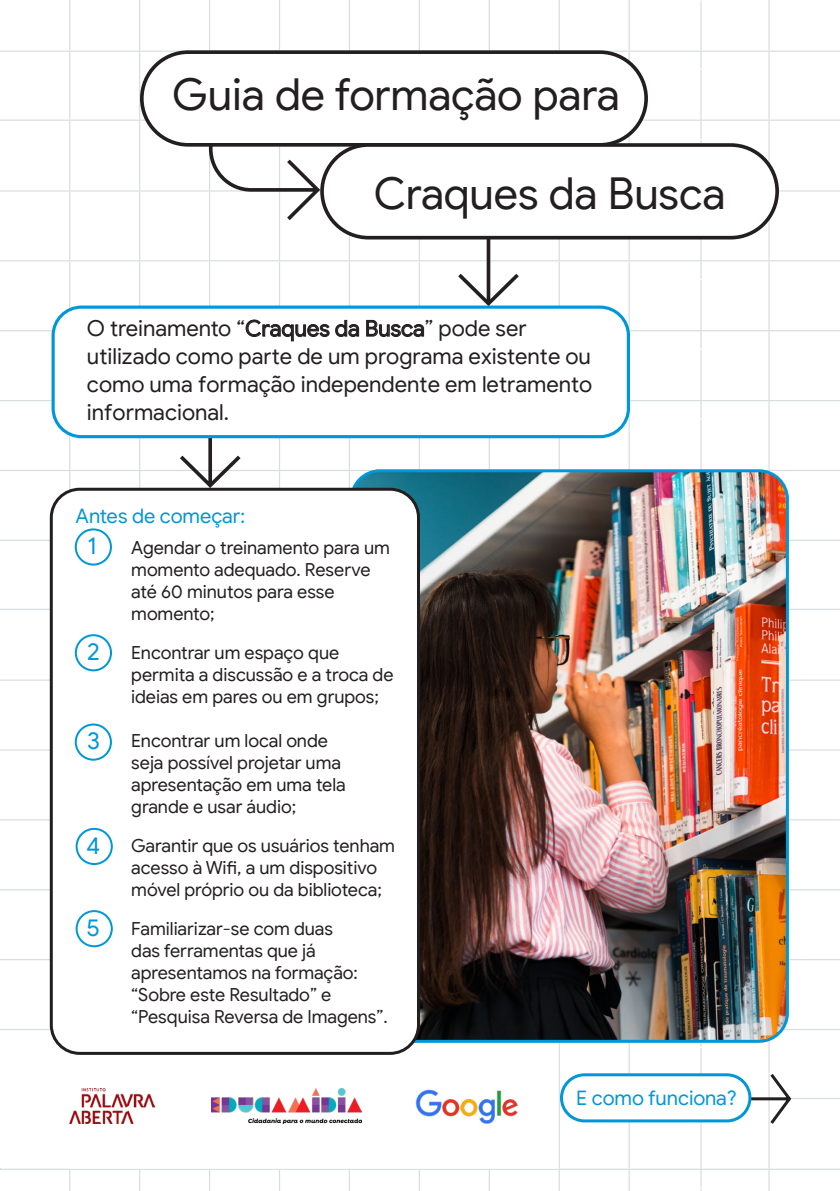
<style>
.page{position:relative;width:840px;height:1191px;background:#fff}
.page>*{position:absolute;margin:0;border:0;box-sizing:border-box;transform-origin:0 0}
.t1{font:44px "Google Sans Display";letter-spacing:-.005em;color:#231f20}
.t2{font:24px "Google Sans Display";color:#0097d8}
.t3{font:22px/28px "Google Sans";color:#231f20}
.t4{font:20px "Google Sans";letter-spacing:-.005em;color:#0097d8}
.t5{font:18px/22px "Google Sans";letter-spacing:-.005em;color:#231f20}
</style>
<div class="page">
<hr style="left:700px;top:0;width:1px;height:68px;background:#dadde0">
<hr style="left:700px;top:280px;width:1px;height:69px;background:#dadde0">
<hr style="left:700px;top:350px;width:1px;height:68px;background:#dadde0">
<hr style="left:700px;top:978px;width:1px;height:68px;background:#dadde0">
<hr style="left:700px;top:1047px;width:1px;height:70px;background:#dadde0">
<hr style="left:700px;top:1118px;width:1px;height:69px;background:#dadde0">
<hr style="left:69px;top:0;width:1px;height:51px;background:#dadde0">
<hr style="left:69px;top:261px;width:1px;height:69px;background:#dadde0">
<hr style="left:139px;top:0;width:1px;height:51px;background:#dadde0">
<hr style="left:209px;top:0;width:1px;height:51px;background:#dadde0">
<hr style="left:279px;top:0;width:1px;height:51px;background:#dadde0">
<hr style="left:348px;top:0;width:2px;height:51px;background:#dadde0">
<hr style="left:418px;top:0;width:2px;height:51px;background:#dadde0">
<hr style="left:488px;top:0;width:1px;height:51px;background:#dadde0">
<hr style="left:558px;top:0;width:1px;height:51px;background:#dadde0">
<hr style="left:558px;top:1030px;width:1px;height:67px;background:#dadde0">
<hr style="left:558px;top:1099px;width:1px;height:69px;background:#dadde0">
<hr style="left:628px;top:0;width:1px;height:51px;background:#dadde0">
<hr style="left:628px;top:261px;width:1px;height:69px;background:#dadde0">
<hr style="left:628px;top:1030px;width:1px;height:67px;background:#dadde0">
<hr style="left:628px;top:1099px;width:1px;height:69px;background:#dadde0">
<hr style="left:768px;top:0;width:1px;height:51px;background:#dadde0">
<hr style="left:768px;top:261px;width:1px;height:69px;background:#dadde0">
<hr style="left:768px;top:331px;width:1px;height:69px;background:#dadde0">
<hr style="left:768px;top:1030px;width:1px;height:67px;background:#dadde0">
<hr style="left:768px;top:1099px;width:1px;height:69px;background:#dadde0">
<svg style="left:0;top:330px;width:839px;height:1px"></svg>
<svg style="left:0;top:819px;width:839px;height:1px"></svg>
<svg style="left:0;top:749px;width:839px;height:1px"></svg>
<svg style="left:0;top:679px;width:839px;height:1px"></svg>
<svg style="left:0;top:609px;width:839px;height:1px"></svg>
<svg style="left:0;top:540px;width:839px;height:1px"></svg>
<svg style="left:0;top:1029px;width:839px;height:1px"></svg>
<svg style="left:0;top:959px;width:839px;height:1px"></svg>
<svg style="left:0;top:889px;width:839px;height:1px"></svg>
<svg style="left:0;top:1168px;width:839px;height:23px"></svg>
<img style="left:403px;top:490px;width:384px;height:551px">
<svg style="left:154px;top:1070px;width:685px;height:57px"></svg>
<div style="left:561px;top:1074px;width:188px;height:47px;background:#fff;border-radius:23px"></div>
<div style="left:559px;top:1073px;width:192px;height:49px;border:3px solid #0097d8;border-radius:23px"></div>
<svg style="left:0;top:51px;width:839px;height:258px"></svg>
<div style="left:142px;top:52px;width:503px;height:93px;background:#fff;border-radius:46px"></div>
<div style="left:140px;top:50px;width:507px;height:97px;border:4px solid #231f20;border-radius:46px"></div>
<div style="left:322px;top:145px;width:454px;height:93px;background:#fff;border-radius:46px"></div>
<div style="left:320px;top:143px;width:458px;height:96px;border:4px solid #231f20;border-radius:46px"></div>
<div style="left:51px;top:489px;width:367px;height:564px;background:#fff;border-radius:28px"></div>
<div style="left:50px;top:488px;width:370px;height:566px;border:3px solid #231f20;border-radius:28px"></div>
<div style="left:75px;top:528px;width:37px;height:37px;border:2px solid #0097d8;border-radius:50%"></div>
<div style="left:75px;top:634px;width:37px;height:37px;border:2px solid #0097d8;border-radius:50%"></div>
<div style="left:75px;top:723px;width:37px;height:37px;border:2px solid #0097d8;border-radius:50%"></div>
<div style="left:76px;top:828px;width:37px;height:37px;border:2px solid #0097d8;border-radius:50%"></div>
<div style="left:76px;top:910px;width:37px;height:37px;border:2px solid #0097d8;border-radius:50%"></div>
<svg style="left:0;top:359px;width:839px;height:131px"></svg>
<div style="left:53px;top:307px;width:575px;height:130px;background:#fff;border-radius:28px"></div>
<div style="left:51px;top:305px;width:578px;height:133px;border:3px solid #0097d8;border-radius:28px"></div>
<img style="left:70px;top:1088px;width:84px;height:35px">
<img style="left:211px;top:1088px;width:150px;height:35px">
<img style="left:413px;top:1088px;width:107px;height:35px">
<p class="t1" style="left:172px;top:68px;width:449px">Guia de formação para</p>
<p class="t1" style="left:373px;top:166px;width:353px">Craques da Busca</p>
<p class="t3" style="left:87px;top:314px;width:506px">O treinamento “Craques da Busca” pode ser utilizado como parte de um programa existente ou como uma formação independente em letramento informacional.</p>
<p class="t4" style="left:76px;top:504px;width:171px">Antes de começar:</p>
<p class="t5" style="left:131px;top:536px;width:260px">Agendar o treinamento para um momento adequado. Reserve até 60 minutos para esse momento;</p>
<p class="t5" style="left:131px;top:641px;width:264px">Encontrar um espaço que permita a discussão e a troca de ideias em pares ou em grupos;</p>
<p class="t5" style="left:131px;top:729px;width:216px">Encontrar um local onde seja possível projetar uma apresentação em uma tela grande e usar áudio;</p>
<p class="t5" style="left:131px;top:834px;width:265px">Garantir que os usuários tenham acesso à Wifi, a um dispositivo móvel próprio ou da biblioteca;</p>
<p class="t5" style="left:131px;top:917px;width:258px">Familiarizar-se com duas<br>das ferramentas que já apresentamos na formação: “Sobre este Resultado” e “Pesquisa Reversa de Imagens”.</p>
<p class="t2" style="left:87px;top:531px;width:11px">1</p>
<p class="t2" style="left:87px;top:637px;width:14px">2</p>
<p class="t2" style="left:87px;top:726px;width:14px">3</p>
<p class="t2" style="left:86px;top:831px;width:16px">4</p>
<p class="t2" style="left:86px;top:913px;width:15px">5</p>
<p class="t4" style="left:576px;top:1086px;width:162px">E como funciona?</p>
</div>
